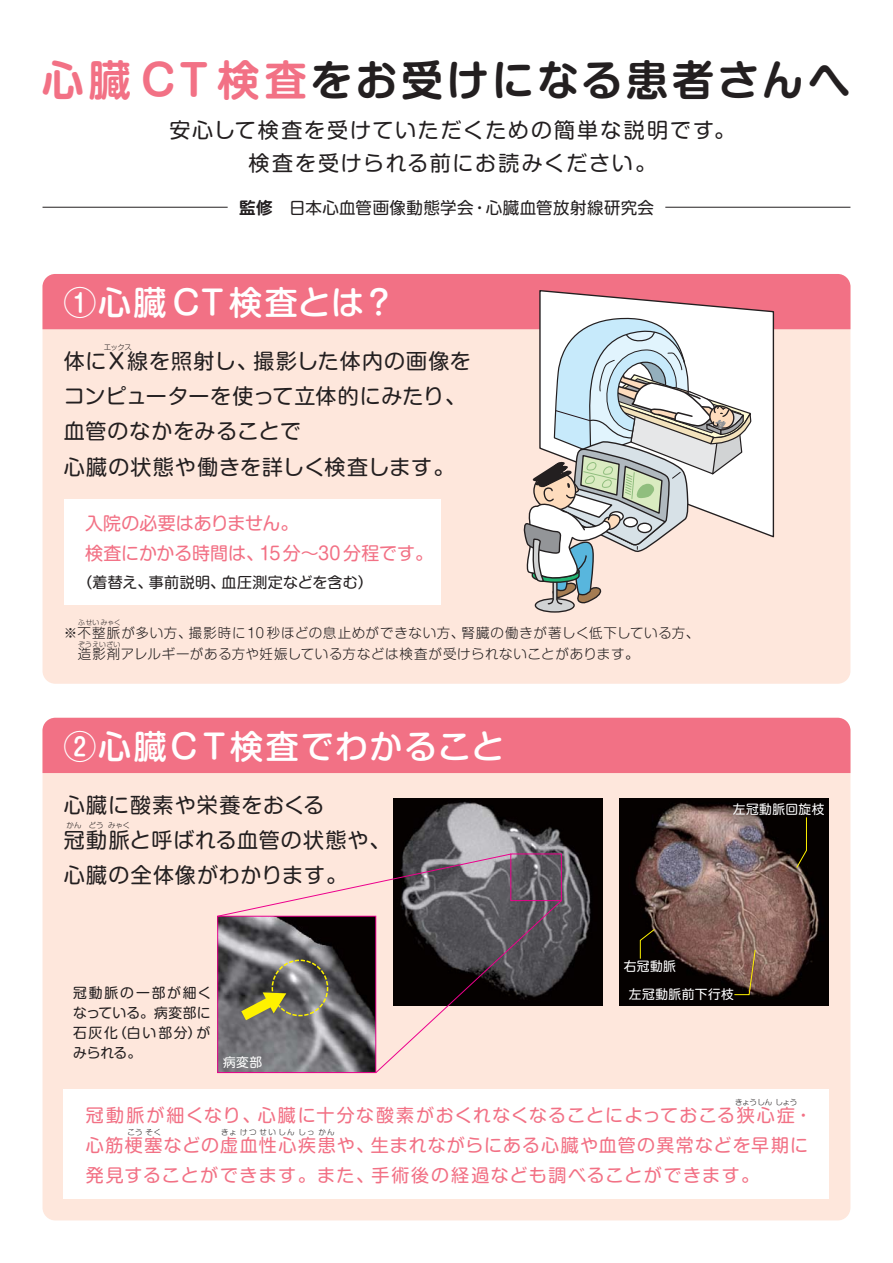
<style>
.page{position:relative;width:893px;height:1263px;background:#fff}
.page>*{position:absolute;margin:0;border:0;box-sizing:border-box;transform-origin:0 0}
.t1{font:42px "Shin M Go Pro De Bold 90 pv RKSJ H";letter-spacing:.085em;color:#231f20}
.t2{font:33px "Shin M Go Pro Medium 90 pv RKSJ H";letter-spacing:.035em;color:#fff}
.t3{font:21px/35.1px "Shin M Go Pro Regular 90 pv RKSJ H";letter-spacing:.05em;color:#231f20}
.t4{font:21px/33px "Shin M Go Pro Regular 90 pv RKSJ H";letter-spacing:.085em;color:#231f20;text-align:center}
.t5{font:18px/30px "Shin M Go Pro Regular 90 pv RKSJ H";letter-spacing:.06em;color:#f27185}
.t6{font:18px/30px "Shin M Go Pro Regular 90 pv RKSJ H";color:#f27185}
.t7{font:16.5px "Shin M Go Pro Regular 90 pv RKSJ H";letter-spacing:.025em;color:#231f20}
.t8{font:15px "Shin M Go Pro Regular 90 pv RKSJ H";letter-spacing:.015em;color:#231f20}
.t9{font:13.8px/20px "Shin M Go Pro Regular 90 pv RKSJ H";letter-spacing:.1em;color:#231f20;text-align:justify}
.t10{font:13.5px/21px "Shin M Go Pro Light 90 pv RKSJ H";letter-spacing:.045em;color:#231f20}
.t11{font:12.75px/27.6px "Shin M Go Pro Regular 90 pv RKSJ H";letter-spacing:.035em;color:#fff}
.t12{font:7.5px "Shin M Go Pro Light 90 pv RKSJ H";letter-spacing:.045em;color:#231f20}
.t13{font:7.5px "Shin M Go Pro Light 90 pv RKSJ H";letter-spacing:.2em;color:#231f20}
.t14{font:7.5px "Shin M Go Pro Light 90 pv RKSJ H";letter-spacing:-.035em;color:#231f20}
.t15{font:6.75px "Shin M Go Pro Light 90 pv RKSJ H";letter-spacing:.03em;color:#231f20}
.s1{color:#f27185}
.s2{font-family:"Shin M Go Pro De Bold 90 pv RKSJ H"}
</style>
<div class="page">
<div style="left:43px;top:274px;width:807px;height:410px;background:#fee7dc;border-radius:13px"></div>
<div style="left:43px;top:718px;width:807px;height:502px;background:#fee7dc;border-radius:13px"></div>
<div style="left:43px;top:718px;width:807px;height:55px;background:#f27185"></div>
<hr style="left:43px;top:207px;width:185px;height:1px;background:#231f20">
<hr style="left:665px;top:207px;width:185px;height:1px;background:#231f20">
<div style="left:64px;top:1089px;width:765px;height:110px;background:#fff"></div>
<svg style="left:535px;top:599px;width:39px;height:13px"></svg>
<div style="left:535px;top:598px;width:40px;height:15px;border:1px solid #231f20;border-radius:50%"></div>
<svg style="left:43px;top:274px;width:807px;height:335px"></svg>
<img style="left:619px;top:798px;width:210px;height:207px">
<img style="left:393px;top:798px;width:209px;height:207px">
<svg style="left:639px;top:928px;width:17px;height:31px"></svg>
<svg style="left:796px;top:816px;width:11px;height:53px"></svg>
<svg style="left:733px;top:949px;width:23px;height:46px"></svg>
<svg style="left:217px;top:853px;width:346px;height:221px"></svg>
<h1 class="t1" style="left:42px;top:46px;width:810px"><span class="s1">心臓 CT検査</span>をお受けになる患者さんへ</h1>
<p class="t4" style="left:169px;top:111px;width:567px">安心して検査を受けていただくための簡単な説明です。検査を受けられる前にお読みください。</p>
<p class="t7" style="left:239px;top:195px;width:416px"><span class="s2">監修</span>　日本心血管画像動態学会・心臓血管放射線研究会</p>
<h2 class="t2" style="left:64px;top:276px;width:333px">①心臓 CT 検査とは？</h2>
<p class="t12" style="left:104px;top:341px;width:30px">エックス</p>
<p class="t3" style="left:64px;top:341px;width:409px">体にＸ線を照射し、撮影した体内の画像をコンピューターを使って立体的にみたり、血管のなかをみることで<br>心臓の状態や働きを詳しく検査します。</p>
<p class="t6" style="left:85px;top:506px;width:350px">入院の必要はありません。<br>検査にかかる時間は、15分～30分程です。</p>
<p class="t8" style="left:78px;top:570px;width:297px">（着替え、事前説明、血圧測定などを含む）</p>
<p class="t15" style="left:78px;top:617px;width:44px">ふせいみゃく</p>
<p class="t15" style="left:78px;top:638px;width:44px">ぞうえいざい</p>
<p class="t10" style="left:64px;top:621px;width:637px">※不整脈が多い方、撮影時に10 秒ほどの息止めができない方、腎臓の働きが著しく低下している方、　造影剤アレルギーがある方や妊娠している方などは検査が受けられないことがあります。</p>
<h2 class="t2" style="left:64px;top:719px;width:442px">②心臓ＣＴ検査でわかること</h2>
<p class="t3" style="left:64px;top:785px;width:328px">心臓に酸素や栄養をおくる<br>冠動脈と呼ばれる血管の状態や、心臓の全体像がわかります。</p>
<p class="t12" style="left:67px;top:819px;width:65px">かん どう みゃく</p>
<p class="t11" style="left:733px;top:794px;width:93px">左冠動脈回旋枝</p>
<p class="t9" style="left:73px;top:981px;width:140px">冠動脈の一部が細くなっている。病変部に石灰化（白い部分）がみられる。</p>
<p class="t11" style="left:223px;top:1047px;width:41px">病変部</p>
<p class="t11" style="left:629px;top:951px;width:106px;text-indent:-5px">右冠動脈<br>左冠動脈前下行枝</p>
<p class="t14" style="left:735px;top:1096px;width:64px">きょうしん しょう</p>
<p class="t5" style="left:86px;top:1098px;width:728px">冠動脈が細くなり、心臓に十分な酸素がおくれなくなることによっておこる狭心症・心筋梗塞などの虚血性心疾患や、生まれながらにある心臓や血管の異常などを早期に発見することができます。また、手術後の経過なども調べることができます。</p>
<p class="t12" style="left:128px;top:1126px;width:35px">こうそく</p>
<p class="t13" style="left:221px;top:1126px;width:115px">きょ けつせいしんしっかん</p>
</div>
